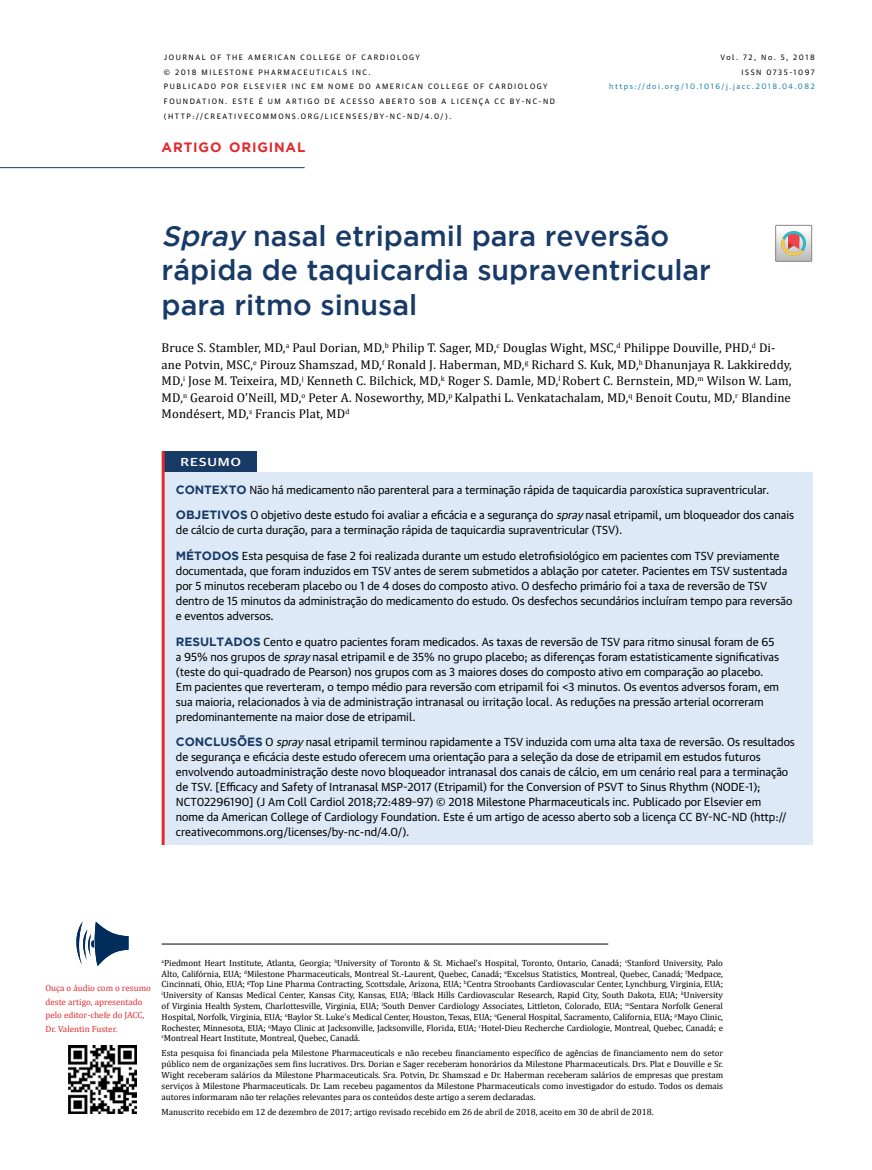
<style>
.page{position:relative;width:872px;height:1170px;background:#fff}
.page>*{position:absolute;margin:0;border:0;box-sizing:border-box;transform-origin:0 0}
.t1{font:500 28.5px/34.2px "Gotham";color:#183a66}
.t2{font:700 13.5px "Gotham";letter-spacing:.06em;color:#e12a2d}
.t3{font:12.75px/16.5px "Cambria";letter-spacing:.01em;color:#000}
.t4{font:700 12px "Gotham";letter-spacing:-.005em;color:#183a66}
.t5{font:500 11.7px "Guardian Sans";letter-spacing:.065em;color:#fff;scale:1.24 1}
.t6{font:11.25px/15px "Guardian Sans Text";letter-spacing:-.005em;color:#000}
.t7{font:9px/10.8px "Cambria";letter-spacing:-.005em;color:#000;text-align:justify}
.t8{font:9px/13.5px "Cambria";color:#e12a2d}
.t9{font:7.5px/15px "Guardian Sans Text";letter-spacing:.2em;color:#000}
.t10{font:7.5px "Guardian Sans Text";letter-spacing:.2em;color:#1882af}
.s1{font-style:italic}
.s2{font-family:"Gotham";font-weight:700;font-size:12px;color:#183a66}
</style>
<div class="page">
<img style="left:69px;top:1045px;width:68px;height:68px">
<svg style="left:76px;top:921px;width:52px;height:45px"></svg>
<div style="left:775px;top:225px;width:37px;height:36px;border:1px solid #898687"></div>
<svg style="left:775px;top:225px;width:36px;height:37px"></svg>
<hr style="left:0;top:167px;width:305px;height:1px;background:#183a66">
<div style="left:163px;top:451px;width:94px;height:21px;background:#183a66"></div>
<div style="left:163px;top:472px;width:649px;height:372px;background:#dee9f7"></div>
<hr style="left:162px;top:451px;width:3px;height:21px;background:#e12a2d">
<hr style="left:162px;top:472px;width:3px;height:372px;background:#e12a2d">
<hr style="left:162px;top:943px;width:446px;height:1px;background:#000">
<p class="t9" style="left:164px;top:49px;width:393px">JOURNAL OF THE AMERICAN COLLEGE OF CARDIOLOGY<br>© 2018 MILESTONE PHARMACEUTICALS INC.<br>PUBLICADO POR ELSEVIER INC EM NOME DO AMERICAN COLLEGE OF CARDIOLOGY FOUNDATION. ESTE É UM ARTIGO DE ACESSO ABERTO SOB A LICENÇA CC BY-NC-ND (HTTP://CREATIVECOMMONS.ORG/LICENSES/BY-NC-ND/4.0/).</p>
<p class="t9" style="left:720px;top:49px;width:96px;text-align:right">Vol. 72, No. 5, 2018<br>ISSN 0735-1097</p>
<p class="t10" style="left:609px;top:81px;width:207px">https://doi.org/10.1016/j.jacc.2018.04.082</p>
<p class="t2" style="left:162px;top:140px;width:145px">ARTIGO ORIGINAL</p>
<h1 class="t1" style="left:162px;top:218px;width:551px"><span class="s1">Spray</span> nasal etripamil para reversão rápida de taquicardia supraventricular para ritmo sinusal</h1>
<p class="t3" style="left:162px;top:340px;width:631px">Bruce S. Stambler, MD,<sup>a</sup> Paul Dorian, MD,<sup>b</sup> Philip T. Sager, MD,<sup>c</sup> Douglas Wight, MSC,<sup>d</sup> Philippe Douville, PHD,<sup>d</sup> Di&shy;ane Potvin, MSC,<sup>e</sup> Pirouz Shamszad, MD,<sup>f</sup> Ronald J. Haberman, MD,<sup>g</sup> Richard S. Kuk, MD,<sup>h</sup> Dhanunjaya R. Lakkireddy, MD,<sup>i</sup> Jose M. Teixeira, MD,<sup>j</sup> Kenneth C. Bilchick, MD,<sup>k</sup> Roger S. Damle, MD,<sup>l</sup> Robert C. Bernstein, MD,<sup>m</sup> Wilson W. Lam, MD,<sup>n</sup> Gearoid O’Neill, MD,<sup>o</sup> Peter A. Noseworthy, MD,<sup>p</sup> Kalpathi L. Venkatachalam, MD,<sup>q</sup> Benoit Coutu, MD,<sup>r</sup> Blandine Mondésert, MD,<sup>s</sup> Francis Plat, MD<sup>d</sup></p>
<p class="t5" style="left:180px;top:453px;width:50px">RESUMO</p>
<p class="t4" style="left:176px;top:482px;width:19px">CONT</p>
<p class="t6" style="left:212px;top:481px;width:559px"><span class="s2">EXTO</span> Não há medicamento não parenteral para a terminação rápida de taquicardia paroxística supraventricular.</p>
<p class="t6" style="left:176px;top:506px;width:619px"><span class="s2">OBJETIVOS</span> O objetivo deste estudo foi avaliar a eficácia e a segurança do <span class="s1">spray</span>nasal etripamil, um bloqueador dos canais de cálcio de curta duração, para a terminação rápida de taquicardia supraventricular (TSV).</p>
<p class="t6" style="left:176px;top:547px;width:618px"><span class="s2">MÉTO DOS</span> Esta pesquisa de fase 2 foi realizada durante um estudo eletrofisiológico em pacientes com TSV previamente documentada, que foram induzidos em TSV antes de serem submetidos a ablação por cateter. Pacientes em TSV sustentada por 5 minutos receberam placebo ou 1 de 4 doses do composto ativo. O desfecho primário foi a taxa de reversão de TSV dentro de 15 minutos da administração do medicamento do estudo. Os desfechos secundários incluíram tempo para reversão e eventos adversos.</p>
<p class="t4" style="left:176px;top:634px;width:42px">RESULTA</p>
<p class="t6" style="left:176px;top:633px;width:605px;text-indent:58px"><span class="s2">DOS</span> Cento e quatro pacientes foram medicados. As taxas de reversão de TSV para ritmo sinusal foram de 65 a 95% nos grupos de <span class="s1">spray</span>nasal etripamil e de 35% no grupo placebo; as diferenças foram estatisticamente significativas (teste do qui-quadrado de Pearson) nos grupos com as 3 maiores doses do composto ativo em comparação ao placebo.<br>Em pacientes que reverteram, o tempo médio para reversão com etripamil foi &lt;3 minutos. Os eventos adversos foram, em sua maioria, relacionados à via de administração intranasal ou irritação local. As reduções na pressão arterial ocorreram predominantemente na maior dose de etripamil.</p>
<p class="t4" style="left:176px;top:735px;width:19px">CONCL</p>
<p class="t6" style="left:176px;top:733px;width:620px;text-indent:45px"><span class="s2">USÕES</span> O <span class="s1">spray</span>nasal etripamil terminou rapidamente a TSV induzida com uma alta taxa de reversão. Os resultados de segurança e eficácia deste estudo oferecem uma orientação para a seleção da dose de etripamil em estudos futuros envolvendo autoadministração deste novo bloqueador intranasal dos canais de cálcio, em um cenário real para a terminação de TSV. [Efficacy and Safety of Intranasal MSP-2017 (Etripamil) for the Conversion of PSVT to Sinus Rhythm (NODE-1); NCT02296190] (J Am Coll Cardiol 2018;72:489–97) © 2018 Milestone Pharmaceuticals inc. Publicado por Elsevier em<br>nome da American College of Cardiology Foundation. Este é um artigo de acesso aberto sob a licença CC BY-NC-ND (http:// creativecommons.org/licenses/by-nc-nd/4.0/).</p>
<p class="t8" style="left:45px;top:981px;width:107px">Ouça o áudio com o resumo deste artigo, apresentado pelo editor-chefe do JACC,<br>Dr. Valentin Fuster.</p>
<p class="t7" style="left:162px;top:957px;width:563px"><sup>a</sup>Piedmont Heart Institute, Atlanta, Georgia; <sup>b</sup>University of Toronto &amp; St. Michael’s Hospital, Toronto, Ontario, Canadá; <sup>c</sup>Stanford University, Palo Alto, Califórnia, EUA; <sup>d</sup>Milestone Pharmaceuticals, Montreal St.-Laurent, Quebec, Canadá; <sup>e</sup>Excelsus Statistics, Montreal, Quebec, Canadá; <sup>f</sup>Medpace, Cincinnati, Ohio, EUA; <sup>g</sup>Top Line Pharma Contracting, Scottsdale, Arizona, EUA; <sup>h</sup>Centra Stroobants Cardiovascular Center, Lynchburg, Virginia, EUA; <sup>i</sup>University of Kansas Medical Center, Kansas City, Kansas, EUA; <sup>j</sup>Black Hills Cardiovascular Research, Rapid City, South Dakota, EUA; <sup>k</sup>University of Virginia Health System, Charlottesville, Virginia, EUA; <sup>l</sup>South Denver Cardiology Associates, Littleton, Colorado, EUA; <sup>m</sup>Sentara Norfolk General Hospital, Norfolk, Virginia, EUA; <sup>n</sup>Baylor St. Luke’s Medical Center, Houston, Texas, EUA; <sup>o</sup>General Hospital, Sacramento, California, EUA; <sup>p</sup>Mayo Clinic, Rochester, Minnesota, EUA; <sup>q</sup>Mayo Clinic at Jacksonville, Jacksonville, Florida, EUA; <sup>r</sup>Hotel-Dieu Recherche Cardiologie, Montreal, Quebec, Canadá; e <sup>s</sup>Montreal Heart Institute, Montreal, Quebec, Canadá.</p>
<p class="t7" style="left:162px;top:1047px;width:563px">Esta pesquisa foi financiada pela Milestone Pharmaceuticals e não recebeu financiamento específico de agências de financiamento nem do setor público nem de organizações sem fins lucrativos. Drs. Dorian e Sager receberam honorários da Milestone Pharmaceuticals. Drs. Plat e Douville e Sr.<br>Wight receberam salários da Milestone Pharmaceuticals. Sra. Potvin, Dr. Shamszad e Dr. Haberman receberam salários de empresas que prestam serviços à Milestone Pharmaceuticals. Dr. Lam recebeu pagamentos da Milestone Pharmaceuticals como investigador do estudo. Todos os demais autores informaram não ter relações relevantes para os conteúdos deste artigo a serem declaradas.</p>
<p class="t7" style="left:162px;top:1106px;width:493px">Manuscrito recebido em 12 de dezembro de 2017; artigo revisado recebido em 26 de abril de 2018, aceito em 30 de abril de 2018.</p>
</div>
